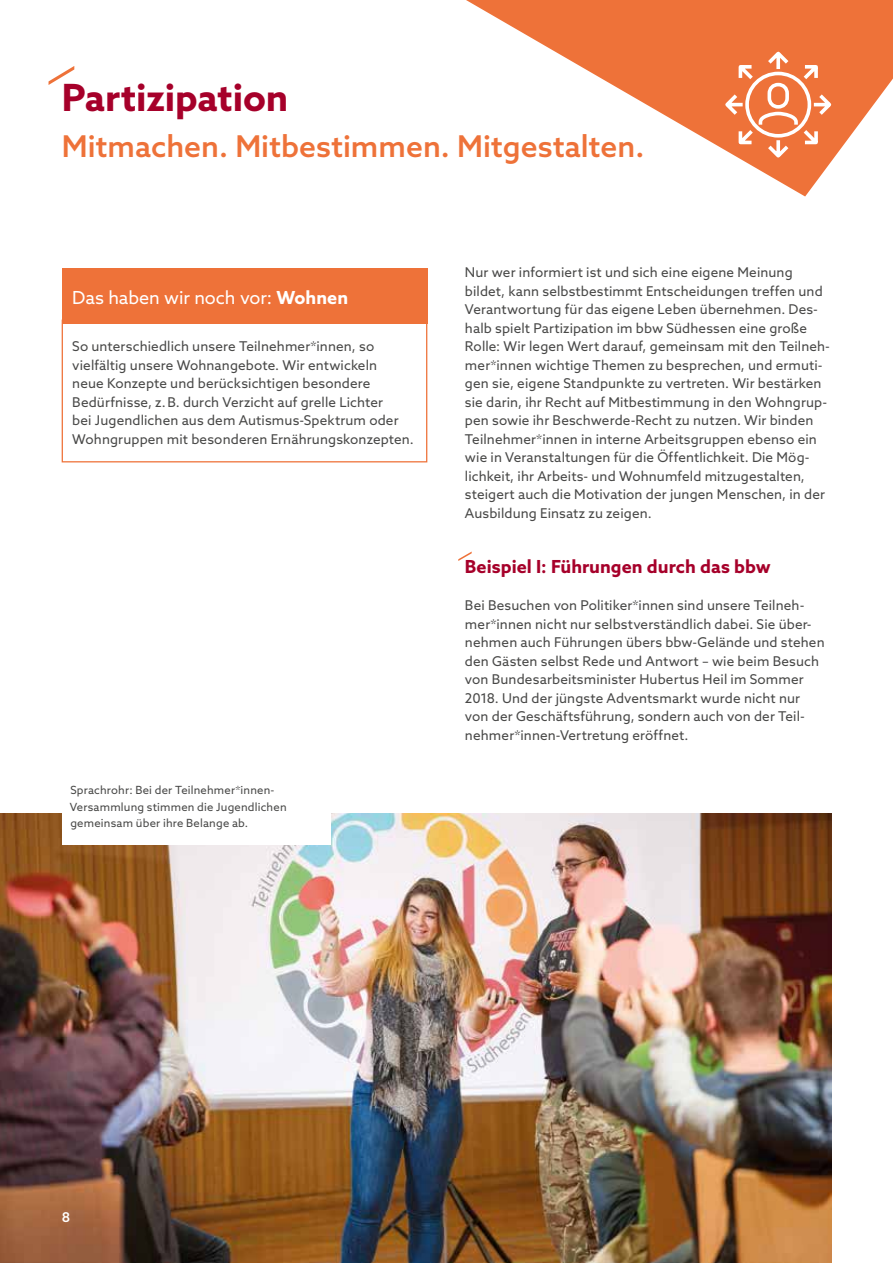
<style>
.page{position:relative;width:893px;height:1263px;background:#fff}
.page>*{position:absolute;margin:0;border:0;box-sizing:border-box;transform-origin:0 0}
.t1{font:700 37.5px "Azo Sans";letter-spacing:-.005em;color:#a6002a}
.t2{font:500 30px "Azo Sans";color:#ee7239}
.t3{font:700 18px "Azo Sans";color:#a6002a}
.t4{font:18px "Azo Sans";letter-spacing:-.005em;color:#fff}
.t5{font:13.5px/18.5px "Azo Sans";letter-spacing:.01em;color:#484847}
.t6{font:500 13.5px "Azo Sans";color:#fff}
.t7{font:11.25px/16.5px "Azo Sans";letter-spacing:.015em;color:#484847}
.s1{font-weight:700}
</style>
<div class="page">
<svg style="left:466px;top:0;width:427px;height:197px"></svg>
<svg style="left:49px;top:66px;width:25px;height:19px"></svg>
<svg style="left:722px;top:48px;width:112px;height:113px;background:#f18b5d"></svg>
<div style="left:62px;top:268px;width:365px;height:56px;background:#ee7239"></div>
<div style="left:62px;top:320px;width:365px;height:142px;border:1px solid #ee7239"></div>
<img style="left:0;top:814px;width:831px;height:449px">
<svg style="left:458px;top:551px;width:14px;height:10px"></svg>
<div style="left:62px;top:777px;width:269px;height:67px;background:#fff"></div>
<h1 class="t1" style="left:62px;top:73px;width:228px">Partizipation</h1>
<h2 class="t2" style="left:62px;top:127px;width:584px">Mitmachen. Mitbestimmen. Mitgestalten.</h2>
<h3 class="t4" style="left:72px;top:285px;width:277px">Das haben wir noch vor: <span class="s1">Wohnen</span></h3>
<p class="t5" style="left:72px;top:337px;width:343px">So unterschiedlich unsere Teilnehmer*innen, so vielfältig unsere Wohnangebote. Wir entwickeln<br>neue Konzepte und berücksichtigen besondere Bedürfnisse, z.B. durch Verzicht auf grelle Lichter<br>bei Jugendlichen aus dem Autismus-Spektrum oder Wohngruppen mit besonderen Ernährungskonzepten.</p>
<p class="t7" style="left:70px;top:782px;width:218px">Sprachrohr: Bei der Teilnehmer*innen-<br>Versammlung stimmen die Jugendlichen gemeinsam über ihre Belange ab.</p>
<p class="t5" style="left:465px;top:263px;width:366px">Nur wer informiert ist und sich eine eigene Meinung bildet, kann selbstbestimmt Entscheidungen treffen und Verantwortung für das eigene Leben übernehmen. Des&shy;halb spielt Partizipation im bbw Südhessen eine große Rolle: Wir legen Wert darauf, gemeinsam mit den Teilneh&shy;mer*innen wichtige Themen zu besprechen, und ermuti&shy;gen sie, eigene Standpunkte zu vertreten. Wir bestärken sie darin, ihr Recht auf Mitbestimmung in den Wohngrup&shy;pen sowie ihr Beschwerde-Recht zu nutzen. Wir binden Teilnehmer*innen in interne Arbeitsgruppen ebenso ein wie in Veranstaltungen für die Öffentlichkeit. Die Mög&shy;lichkeit, ihr Arbeits- und Wohnumfeld mitzugestalten, steigert auch die Motivation der jungen Menschen, in der Ausbildung Einsatz zu zeigen.</p>
<h3 class="t3" style="left:465px;top:555px;width:307px">Beispiel I: Führungen durch das bbw</h3>
<p class="t5" style="left:465px;top:596px;width:361px">Bei Besuchen von Politiker*innen sind unsere Teilneh&shy;mer*innen nicht nur selbstverständlich dabei. Sie über&shy;nehmen auch Führungen übers bbw-Gelände und stehen den Gästen selbst Rede und Antwort – wie beim Besuch von Bundesarbeitsminister Hubertus Heil im Sommer 2018. Und der jüngste Adventsmarkt wurde nicht nur von der Geschäftsführung, sondern auch von der Teil&shy;nehmer*innen-Vertretung eröffnet.</p>
<p class="t6" style="left:62px;top:1208px;width:10px">8</p>
</div>
